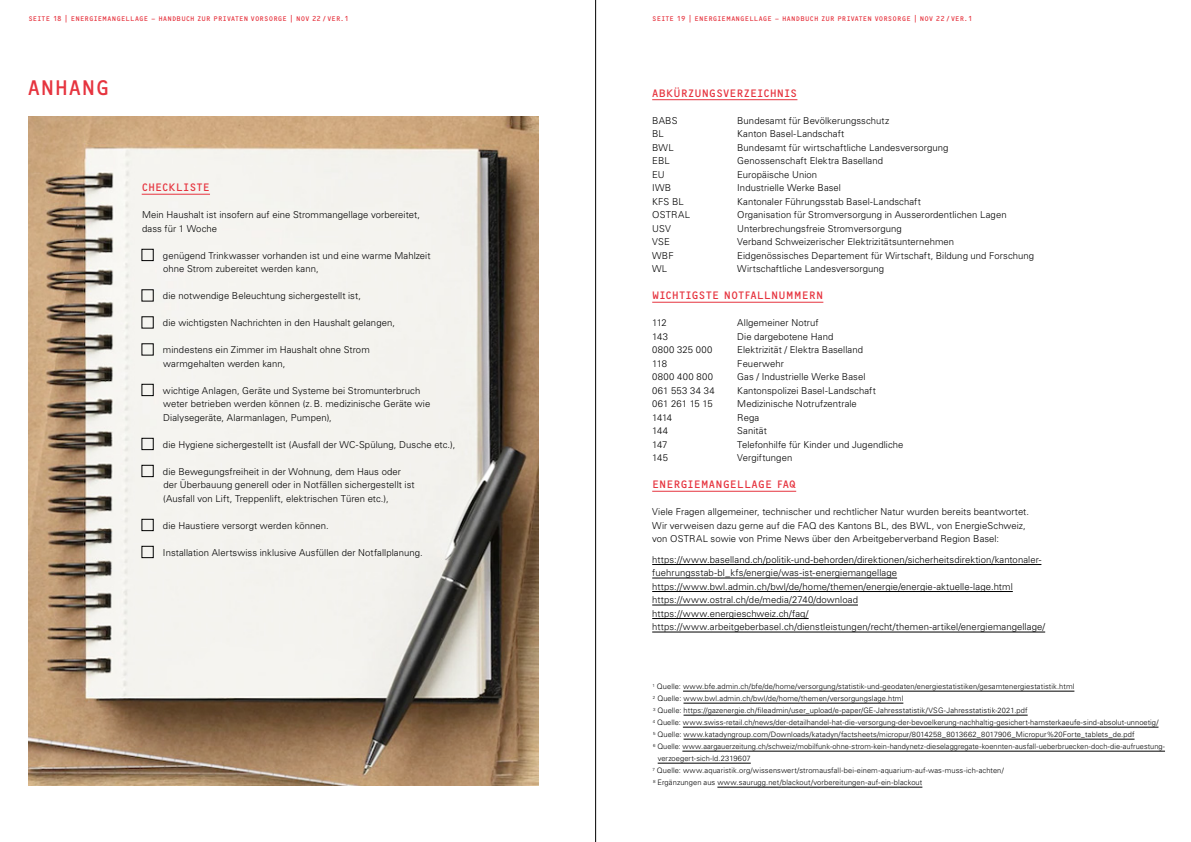
<style>
.page{position:relative;width:1191px;height:842px;background:#fff}
.page>*{position:absolute;margin:0;border:0;box-sizing:border-box;transform-origin:0 0}
.t1{font:22px "OCRF";letter-spacing:.01em;color:#e6343f}
.t2{font:11.2px "OCRF";color:#e6343f}
.t3{font:300 9.5px/13.5px "Univers";letter-spacing:.005em;color:#000}
.t4{font:300 9.5px "Univers";letter-spacing:.04em;color:#000}
.t5{font:300 7.5px "Univers";letter-spacing:.01em;color:#000}
.t6{font:7px "OCRF";letter-spacing:.02em;color:#e6343f}
.s1{font-size:9.8px}
</style>
<div class="page">
<hr style="left:652px;top:99px;width:145px;height:1px;background:#e6343f">
<hr style="left:652px;top:302px;width:171px;height:1px;background:#e6343f">
<hr style="left:652px;top:491px;width:144px;height:1px;background:#e6343f">
<hr style="left:652px;top:564px;width:389px;height:1px;background:#000">
<hr style="left:652px;top:578px;width:245px;height:1px;background:#000">
<hr style="left:652px;top:591px;width:360px;height:1px;background:#000">
<hr style="left:652px;top:605px;width:206px;height:1px;background:#000">
<hr style="left:652px;top:618px;width:156px;height:1px;background:#000">
<hr style="left:652px;top:632px;width:393px;height:1px;background:#000">
<hr style="left:683px;top:691px;width:391px;height:1px;background:#000">
<hr style="left:683px;top:703px;width:220px;height:1px;background:#000">
<hr style="left:683px;top:715px;width:344px;height:1px;background:#000">
<hr style="left:683px;top:727px;width:475px;height:1px;background:#000">
<hr style="left:683px;top:739px;width:451px;height:1px;background:#000">
<hr style="left:682px;top:751px;width:483px;height:1px;background:#000">
<hr style="left:657px;top:763px;width:94px;height:1px;background:#000">
<hr style="left:717px;top:787px;width:205px;height:1px;background:#000">
<img style="left:28px;top:116px;width:511px;height:669px">
<hr style="left:142px;top:194px;width:68px;height:1px;background:#e6343f">
<div style="left:142px;top:249px;width:11px;height:12px;border:1px solid #000"></div>
<div style="left:142px;top:384px;width:11px;height:12px;border:1px solid #000"></div>
<div style="left:142px;top:438px;width:11px;height:12px;border:1px solid #000"></div>
<div style="left:142px;top:465px;width:11px;height:12px;border:1px solid #000"></div>
<div style="left:142px;top:519px;width:11px;height:12px;border:1px solid #000"></div>
<div style="left:142px;top:546px;width:11px;height:12px;border:1px solid #000"></div>
<hr style="left:595px;top:0;width:1px;height:842px;background:#000">
<p class="t6" style="left:28px;top:15px;width:322px">SEITE 18 <span class="s1">|</span> ENERGIEMANGELLAGE – HANDBUCH ZUR PRIVATEN VORSORGE <span class="s1">|</span> NOV 22/VER.1</p>
<p class="t6" style="left:652px;top:15px;width:322px">SEITE 19 <span class="s1">|</span> ENERGIEMANGELLAGE – HANDBUCH ZUR PRIVATEN VORSORGE <span class="s1">|</span> NOV 22/VER.1</p>
<h1 class="t1" style="left:28px;top:74px;width:83px">ANHANG</h1>
<p class="t2" style="left:142px;top:181px;width:70px">CHECKLISTE</p>
<p class="t3" style="left:142px;top:208px;width:279px">Mein Haushalt ist insofern auf eine Strommangellage vorbereitet, dass für 1 Woche</p>
<p class="t3" style="left:163px;top:248px;width:269px">genügend Trinkwasser vorhanden ist und eine warme Mahlzeit ohne Strom zubereitet werden kann,</p>
<p class="t3" style="left:163px;top:289px;width:199px">die notwendige Beleuchtung sichergestellt ist,</p>
<p class="t3" style="left:163px;top:316px;width:234px">die wichtigsten Nachrichten in den Haushalt gelangen,</p>
<p class="t3" style="left:163px;top:343px;width:208px">mindestens ein Zimmer im Haushalt ohne Strom warmgehalten werden kann,</p>
<p class="t3" style="left:163px;top:383px;width:269px">wichtige Anlagen, Geräte und Systeme bei Stromunterbruch weter betrieben werden können (z.B. medizinische Geräte wie<br>Dialysegeräte, Alarmanlagen, Pumpen),</p>
<p class="t3" style="left:163px;top:437px;width:294px">die Hygiene sichergestellt ist (Ausfall der WC-Spülung, Dusche etc.),</p>
<p class="t3" style="left:163px;top:464px;width:253px">die Bewegungsfreiheit in der Wohnung, dem Haus oder der Überbauung generell oder in Notfällen sichergestellt ist (Ausfall von Lift, Treppenlift, elektrischen Türen etc.),</p>
<p class="t3" style="left:163px;top:518px;width:167px">die Haustiere versorgt werden können.</p>
<p class="t3" style="left:163px;top:545px;width:261px">Installation Alertswiss inklusive Ausfüllen der Notfallplanung.</p>
<p class="t2" style="left:652px;top:86px;width:147px">ABKÜRZUNGSVERZEICHNIS</p>
<p class="t3" style="left:652px;top:113px;width:27px">BABS</p>
<p class="t3" style="left:737px;top:113px;width:153px">Bundesamt für Bevölkerungsschutz</p>
<p class="t3" style="left:652px;top:127px;width:13px">BL</p>
<p class="t3" style="left:737px;top:127px;width:109px">Kanton Basel-Landschaft</p>
<p class="t3" style="left:652px;top:140px;width:23px">BWL</p>
<p class="t3" style="left:737px;top:140px;width:213px">Bundesamt für wirtschaftliche Landesversorgung</p>
<p class="t3" style="left:652px;top:154px;width:19px">EBL</p>
<p class="t3" style="left:737px;top:154px;width:147px">Genossenschaft Elektra Baselland</p>
<p class="t3" style="left:652px;top:167px;width:14px">EU</p>
<p class="t3" style="left:737px;top:167px;width:81px">Europäische Union</p>
<p class="t3" style="left:652px;top:181px;width:20px">IWB</p>
<p class="t3" style="left:737px;top:181px;width:105px">Industrielle Werke Basel</p>
<p class="t3" style="left:652px;top:194px;width:33px">KFS BL</p>
<p class="t3" style="left:737px;top:194px;width:185px">Kantonaler Führungsstab Basel-Landschaft</p>
<p class="t3" style="left:652px;top:208px;width:39px">OSTRAL</p>
<p class="t3" style="left:737px;top:208px;width:271px">Organisation für Stromversorgung in Ausserordentlichen Lagen</p>
<p class="t3" style="left:652px;top:221px;width:20px">USV</p>
<p class="t3" style="left:737px;top:221px;width:166px">Unterbrechungsfreie Stromversorgung</p>
<p class="t3" style="left:652px;top:235px;width:19px">VSE</p>
<p class="t3" style="left:737px;top:235px;width:218px">Verband Schweizerischer Elektrizitätsunternehmen</p>
<p class="t3" style="left:652px;top:248px;width:23px">WBF</p>
<p class="t3" style="left:737px;top:248px;width:298px">Eidgenössisches Departement für Wirtschaft, Bildung und Forschung</p>
<p class="t3" style="left:652px;top:262px;width:17px">WL</p>
<p class="t3" style="left:737px;top:262px;width:148px">Wirtschaftliche Landesversorgung</p>
<p class="t2" style="left:652px;top:289px;width:173px">WICHTIGSTE NOTFALLNUMMERN</p>
<p class="t3" style="left:652px;top:316px;width:16px">112</p>
<p class="t3" style="left:737px;top:316px;width:83px">Allgemeiner Notruf</p>
<p class="t3" style="left:652px;top:329px;width:17px">143</p>
<p class="t3" style="left:737px;top:329px;width:98px">Die dargebotene Hand</p>
<p class="t4" style="left:652px;top:344px;width:62px">0800 325 000</p>
<p class="t3" style="left:737px;top:343px;width:127px">Elektrizität / Elektra Baselland</p>
<p class="t3" style="left:652px;top:356px;width:16px">118</p>
<p class="t3" style="left:737px;top:356px;width:48px">Feuerwehr</p>
<p class="t4" style="left:652px;top:371px;width:62px">0800 400 800</p>
<p class="t3" style="left:737px;top:370px;width:130px">Gas / Industrielle Werke Basel</p>
<p class="t4" style="left:652px;top:385px;width:64px">061 553 34 34</p>
<p class="t3" style="left:737px;top:383px;width:140px">Kantonspolizei Basel-Landschaft</p>
<p class="t3" style="left:652px;top:397px;width:62px">061 261 15 15</p>
<p class="t3" style="left:737px;top:397px;width:121px">Medizinische Notrufzentrale</p>
<p class="t3" style="left:652px;top:410px;width:22px">1414</p>
<p class="t3" style="left:737px;top:410px;width:23px">Rega</p>
<p class="t3" style="left:652px;top:424px;width:18px">144</p>
<p class="t3" style="left:737px;top:424px;width:31px">Sanität</p>
<p class="t3" style="left:652px;top:437px;width:17px">147</p>
<p class="t3" style="left:737px;top:437px;width:168px">Telefonhilfe für Kinder und Jugendliche</p>
<p class="t3" style="left:652px;top:451px;width:17px">145</p>
<p class="t3" style="left:737px;top:451px;width:56px">Vergiftungen</p>
<p class="t2" style="left:652px;top:478px;width:145px">ENERGIEMANGELLAGE FAQ</p>
<p class="t3" style="left:652px;top:505px;width:378px">Viele Fragen allgemeiner, technischer und rechtlicher Natur wurden bereits beantwortet.<br>Wir verweisen dazu gerne auf die FAQ des Kantons BL, des BWL, von EnergieSchweiz, von OSTRAL sowie von Prime News über den Arbeitgeberverband Region Basel:</p>
<p class="t3" style="left:652px;top:552px;width:394px">https://www.baselland.ch/politik-und-behorden/direktionen/sicherheitsdirektion/kantonaler&shy;fuehrungsstab-bl_kfs/energie/was-ist-energiemangellage https://www.bwl.admin.ch/bwl/de/home/themen/energie/energie-aktuelle-lage.html https://www.ostral.ch/de/media/2740/download<br>https://www.energieschweiz.ch/faq/ https://www.arbeitgeberbasel.ch/dienstleistungen/recht/themen-artikel/energiemangellage/</p>
<p class="t5" style="left:652px;top:682px;width:423px"><sup>1</sup> Quelle: www.bfe.admin.ch/bfe/de/home/versorgung/statistik-und-geodaten/energiestatistiken/gesamtenergiestatistik.html</p>
<p class="t5" style="left:653px;top:694px;width:252px"><sup>2</sup> Quelle: www.bwl.admin.ch/bwl/de/home/themen/versorgungslage.html</p>
<p class="t5" style="left:653px;top:706px;width:376px"><sup>3</sup> Quelle: https://gazenergie.ch/fileadmin/user_upload/e-paper/GE-Jahresstatistik/VSG-Jahresstatistik-2021.pdf</p>
<p class="t5" style="left:653px;top:718px;width:507px"><sup>4</sup> Quelle: www.swiss-retail.ch/news/der-detailhandel-hat-die-versorgung-der-bevoelkerung-nachhaltig-gesichert-hamsterkaeufe-sind-absolut-unnoetig/</p>
<p class="t5" style="left:653px;top:730px;width:483px"><sup>5</sup> Quelle: www.katadyngroup.com/Downloads/katadyn/factsheets/micropur/8014258_8013662_8017906_Micropur%20Forte_tablets_de.pdf</p>
<p class="t5" style="left:653px;top:742px;width:513px"><sup>6</sup> Quelle: www.aargauerzeitung.ch/schweiz/mobilfunk-ohne-strom-kein-handynetz-dieselaggregate-koennten-ausfall-ueberbruecken-doch-die-aufruestung-</p>
<p class="t5" style="left:657px;top:754px;width:95px">verzoegert-sich-ld.2319607</p>
<p class="t5" style="left:652px;top:766px;width:353px"><sup>7</sup> Quelle: www.aquaristik.org/wissenswert/stromausfall-bei-einem-aquarium-auf-was-muss-ich-achten/</p>
<p class="t5" style="left:653px;top:778px;width:271px"><sup>8</sup> Ergänzungen aus www.saurugg.net/blackout/vorbereitungen-auf-ein-blackout</p>
</div>
